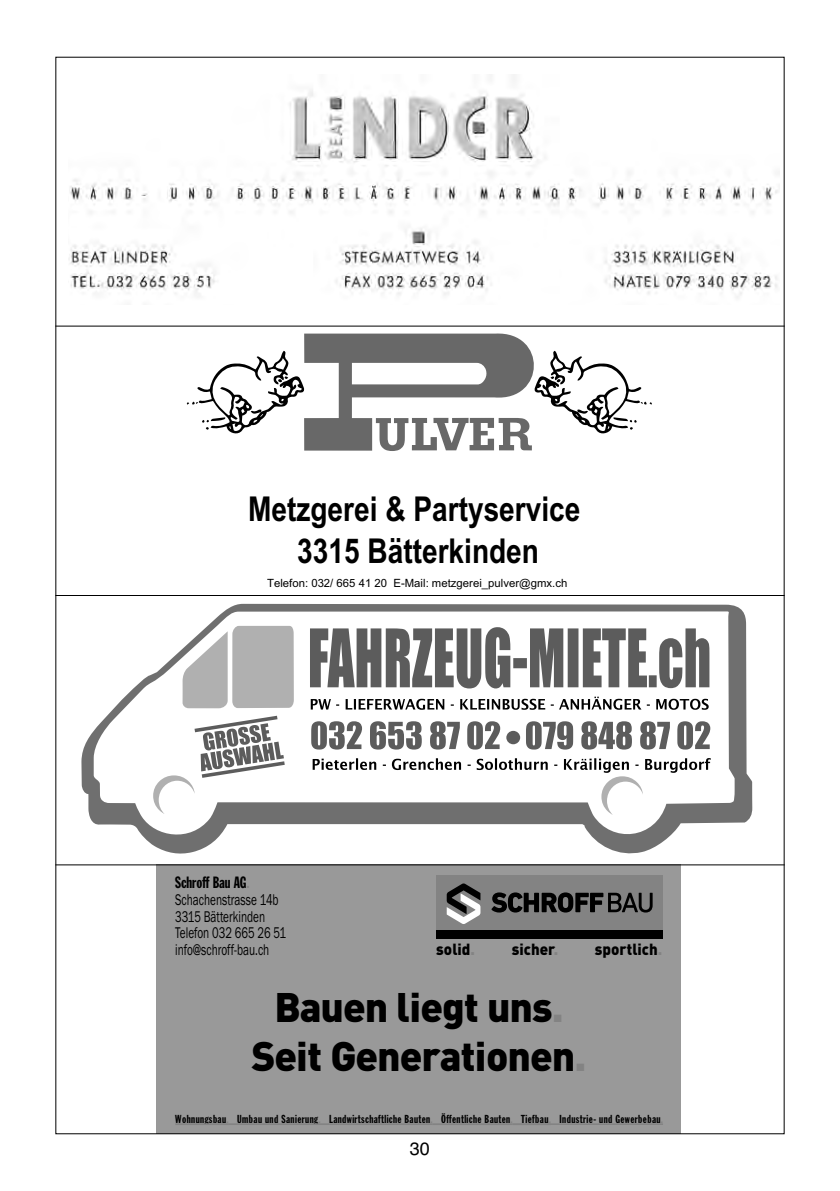
<style>
.page{position:relative;width:840px;height:1191px;background:#fff}
.page>*{position:absolute;margin:0;border:0;box-sizing:border-box;transform-origin:0 0}
.t1{font:900 40.8px/48.8px "DIN";letter-spacing:-.025em;color:#000;text-align:center}
.t2{font:700 34.2px/41.2px "Arial Narrow";color:#000;text-align:center}
.t3{font:18px "Helvetica";color:#000}
.t4{font:16px/16.6px "Franklin Gothic";color:#000;scale:.7 1}
.t5{font:900 16px "DIN";letter-spacing:.005em;color:#000;scale:.95 1}
.t6{font:16px "Franklin Gothic Extra Cond";color:#000}
.t7{font:11.4px "Franklin Gothic Extra Cond";letter-spacing:.035em;color:#000}
.t8{font:11.4px "Arial";color:#000}
.s1{color:#838383}
</style>
<div class="page">
<div style="left:156px;top:865px;width:524px;height:267px;background:#999"></div>
<div style="left:436px;top:875px;width:226px;height:63px;background:#838383"></div>
<svg style="left:491px;top:892px;width:161px;height:20px"></svg>
<div style="left:436px;top:930px;width:226px;height:8px;background:#000"></div>
<svg style="left:446px;top:883px;width:34px;height:41px"></svg>
<hr style="left:175px;top:1123px;width:54px;height:1px;background:#838383">
<hr style="left:229px;top:1123px;width:100px;height:1px;background:#838383">
<hr style="left:329px;top:1123px;width:103px;height:1px;background:#838383">
<hr style="left:432px;top:1123px;width:80px;height:1px;background:#838383">
<hr style="left:512px;top:1123px;width:38px;height:1px;background:#838383">
<hr style="left:550px;top:1123px;width:112px;height:1px;background:#838383">
<svg style="left:186px;top:333px;width:465px;height:118px"></svg>
<svg style="left:81px;top:604px;width:671px;height:250px"></svg>
<svg style="left:310px;top:627px;width:399px;height:61px"></svg>
<svg style="left:310px;top:696px;width:400px;height:119px"></svg>
<svg style="left:153px;top:715px;width:131px;height:99px"></svg>
<div style="left:506px;top:731px;width:14px;height:13px;background:#5c5c5c;border-radius:50%"></div>
<hr style="left:55px;top:325px;width:729px;height:1px;background:#000">
<hr style="left:55px;top:595px;width:729px;height:1px;background:#000">
<hr style="left:55px;top:864px;width:729px;height:1px;background:#000">
<img style="left:69px;top:75px;width:709px;height:223px">
<h2 class="t2" style="left:248px;top:487px;width:334px">Metzgerei &amp; Partyservice<br>3315 Bätterkinden</h2>
<p class="t8" style="left:267px;top:575px;width:301px">Telefon: 032/ 665 41 20 E-Mail: metzgerei_pulver@gmx.ch</p>
<h3 class="t6" style="left:175px;top:877px;width:76px">Schroff Bau AG<span class="s1">.</span></h3>
<h3 class="t4" style="left:175px;top:891px;width:160px">Schachenstrasse 14b<br>3315 Bätterkinden<br>Telefon 032 665 26 51 info@schroff-bau.ch</h3>
<h3 class="t5" style="left:436px;top:940px;width:42px">solid<span class="s1">.</span></h3>
<h3 class="t5" style="left:511px;top:940px;width:50px">sicher<span class="s1">.</span></h3>
<h3 class="t5" style="left:594px;top:940px;width:73px">sportlich<span class="s1">.</span></h3>
<h1 class="t1" style="left:251px;top:983px;width:336px">Bauen liegt uns<span class="s1">.<br></span>Seit Generationen<span class="s1">.</span></h1>
<p class="t7" style="left:175px;top:1114px;width:489px">Wohnungsbau<span class="s1">.</span> Umbau und Sanierung<span class="s1">.</span> Landwirtschaftliche Bauten<span class="s1">.</span> Öffentliche Bauten<span class="s1">.</span> Tiefbau<span class="s1">.</span> Industrie- und Gewerbebau<span class="s1">.</span></p>
<h3 class="t3" style="left:410px;top:1138px;width:22px">30</h3>
</div>
